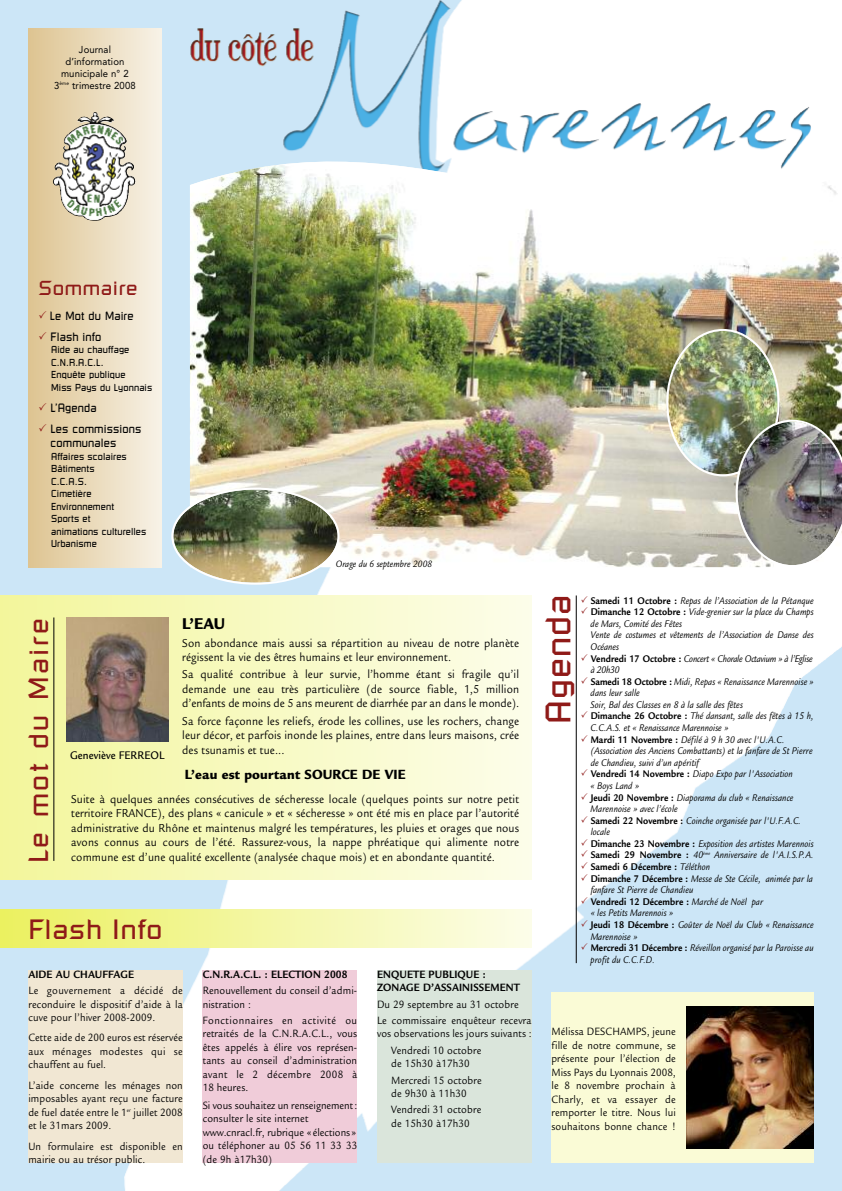
<style>
.page{position:relative;width:842px;height:1191px;background:#fff}
.page>*{position:absolute;margin:0;border:0;box-sizing:border-box;transform-origin:0 0}
.t1{font:35px "Russell Square";letter-spacing:.03em;color:#8f1a18}
.t2{font:27.6px "Russell Square";letter-spacing:.09em;color:#8f1a18}
.t3{font:27.6px "Russell Square";letter-spacing:.03em;color:#8f1a18}
.t4{font:20px "Russell Square";letter-spacing:.03em;color:#8f1a18}
.t5{font:900 17px "Legacy Sans";color:#000;scale:.9 1}
.t6{font:900 14.5px "Legacy Sans";letter-spacing:.01em;color:#000;scale:.9 1}
.t7{font:12.5px/14.5px "Legacy Sans";letter-spacing:.01em;color:#000;text-align:justify;scale:.9 1}
.t8{font:12px/21.1px "Russell Square";letter-spacing:.015em;color:#000;scale:.9 1}
.t9{font:500 12px "Legacy Sans";letter-spacing:.01em;color:#000;scale:.9 1}
.t10{font:11.5px/13.5px "Legacy Sans";letter-spacing:.01em;color:#000;scale:.9 1}
.t11{font:700 11.5px/13.5px "Legacy Sans";letter-spacing:.01em;color:#000;scale:.9 1}
.t12{font:italic 10.5px/11.6px "Legacy Sans";letter-spacing:.01em;color:#000;scale:.88 1}
.t13{font:10px/12.5px "Russell Square";letter-spacing:.015em;color:#000;scale:.9 1}
.t14{font:10px/12px "Avenir";letter-spacing:.01em;color:#000;text-align:center;scale:.95 1}
.t15{font:italic 10px "Legacy Sans";letter-spacing:.01em;color:#000;scale:.9 1}
.s1{font-weight:700;font-style:normal}
</style>
<div class="page">
<img style="left:0;top:0;width:842px;height:1191px">
<div style="left:28px;top:970px;width:155px;height:192px;background:#f1e7d3"></div>
<div style="left:203px;top:970px;width:154px;height:192px;background:#f0ccd9"></div>
<div style="left:377px;top:970px;width:154px;height:192px;background:#dae5db"></div>
<div style="left:551px;top:992px;width:263px;height:170px;background:#fafbd6"></div>
<div style="left:0;top:909px;width:531px;height:38px;background:linear-gradient(to right,#ebf15f,#fcfde9)"></div>
<svg style="left:28px;top:28px;width:134px;height:539px;background:#e8d9bb"></svg>
<div style="left:0;top:595px;width:531px;height:284px;background:linear-gradient(to right,#f1f49a,#fdfdea)"></div>
<img style="left:96px;top:116px;width:40px;height:103px">
<img style="left:66px;top:617px;width:102px;height:124px">
<svg style="left:190px;top:104px;width:652px;height:57px"></svg>
<img style="left:190px;top:161px;width:652px;height:406px">
<hr style="left:576px;top:595px;width:1px;height:368px;background:#000">
<hr style="left:54px;top:617px;width:1px;height:244px;background:#000">
<img style="left:686px;top:1006px;width:128px;height:142px">
<img style="left:171px;top:487px;width:169px;height:97px">
<img style="left:666px;top:329px;width:176px;height:238px">
<svg style="left:582px;top:595px;width:6px;height:19px"></svg>
<svg style="left:582px;top:653px;width:6px;height:7px"></svg>
<svg style="left:582px;top:676px;width:6px;height:7px"></svg>
<svg style="left:582px;top:711px;width:6px;height:7px"></svg>
<svg style="left:582px;top:734px;width:6px;height:7px"></svg>
<svg style="left:582px;top:769px;width:6px;height:7px"></svg>
<svg style="left:582px;top:792px;width:6px;height:7px"></svg>
<svg style="left:582px;top:815px;width:6px;height:7px"></svg>
<svg style="left:582px;top:839px;width:6px;height:41px"></svg>
<svg style="left:582px;top:896px;width:6px;height:7px"></svg>
<svg style="left:582px;top:920px;width:6px;height:6px"></svg>
<svg style="left:582px;top:943px;width:6px;height:6px"></svg>
<svg style="left:39px;top:310px;width:7px;height:8px"></svg>
<svg style="left:39px;top:332px;width:7px;height:7px"></svg>
<svg style="left:39px;top:403px;width:7px;height:7px"></svg>
<svg style="left:39px;top:424px;width:7px;height:7px"></svg>
<p class="t14" style="left:54px;top:44px;width:87px">Journal d’information municipale n° 2<br>3<sup>ème</sup> trimestre 2008</p>
<h3 class="t4" style="left:38px;top:281px;width:101px">Sommaire</h3>
<p class="t8" style="left:50px;top:306px;width:95px">Le Mot du Maire<br>Flash info</p>
<p class="t13" style="left:51px;top:344px;width:114px">Aide au chauffage<br>C.N.R.A.C.L.<br>Enquête publique<br>Miss Pays du Lyonnais</p>
<p class="t8" style="left:51px;top:398px;width:102px">L’Agenda<br>Les commissions</p>
<p class="t8" style="left:51px;top:433px;width:75px">communales</p>
<p class="t13" style="left:51px;top:450px;width:107px">Affaires scolaires<br>Bâtiments<br>C.C.A.S.<br>Cimetière<br>Environnement<br>Sports et<br>animations culturelles<br>Urbanisme</p>
<p class="t15" style="left:336px;top:560px;width:108px">Orage du 6 septembre 2008</p>
<h2 class="t2" style="left:29px;top:863px;width:246px;rotate:-90deg">Le mot du Maire</h2>
<h3 class="t5" style="left:182px;top:617px;width:49px">L’EAU</h3>
<p class="t7" style="left:182px;top:636px;width:376px">Son abondance mais aussi sa répartition au niveau de notre planète régissent la vie des êtres humains et leur environnement.</p>
<p class="t7" style="left:182px;top:668px;width:376px">Sa qualité contribue à leur survie, l’homme étant si fragile qu’il demande une eau très particulière (de source fiable, 1,5 million d’enfants de moins de 5 ans meurent de diarrhée par an dans le monde).</p>
<p class="t7" style="left:182px;top:715px;width:376px">Sa force façonne les reliefs, érode les collines, use les rochers, change leur décor, et parfois inonde les plaines, entre dans leurs maisons, crée des tsunamis et tue...</p>
<h3 class="t6" style="left:185px;top:769px;width:247px">L’eau est pourtant SOURCE DE VIE</h3>
<p class="t7" style="left:71px;top:792px;width:499px">Suite à quelques années consécutives de sécheresse locale (quelques points sur notre petit territoire FRANCE), des plans « canicule » et « sécheresse » ont été mis en place par l’autorité administrative du Rhône et maintenus malgré les températures, les pluies et orages que nous avons connus au cours de l’été. Rassurez-vous, la nappe phréatique qui alimente notre commune est d’une qualité excellente (analysée chaque mois) et en abondante quantité.</p>
<p class="t9" style="left:70px;top:750px;width:106px">Geneviève FERREOL</p>
<h2 class="t3" style="left:28px;top:919px;width:136px">Flash Info</h2>
<p class="t11" style="left:28px;top:968px;width:119px">AIDE AU CHAUFFAGE</p>
<p class="t10" style="left:28px;top:984px;width:173px;text-align:justify">Le gouvernement a décidé de reconduire le dispositif d’aide à la cuve pour l’hiver 2008-2009.</p>
<p class="t10" style="left:28px;top:1032px;width:173px;text-align:justify">Cette aide de 200 euros est réservée aux ménages modestes qui se chauffent au fuel.</p>
<p class="t10" style="left:28px;top:1079px;width:173px;text-align:justify">L’aide concerne les ménages non imposables ayant reçu une facture de fuel datée entre le 1<sup>er</sup> juillet 2008 et le 31mars 2009.</p>
<p class="t10" style="left:28px;top:1140px;width:173px">Un formulaire est disponible en mairie ou au trésor public.</p>
<p class="t11" style="left:203px;top:968px;width:162px">C.N.R.A.C.L. : ELECTION 2008</p>
<p class="t10" style="left:203px;top:984px;width:173px">Renouvellement du conseil d’admi&shy;nistration :</p>
<p class="t10" style="left:203px;top:1014px;width:173px;text-align:justify">Fonctionnaires en activité ou retraités de la C.N.R.A.C.L., vous êtes appelés à élire vos représen&shy;tants au conseil d’administration avant le 2 décembre 2008 à 18 heures.</p>
<p class="t10" style="left:203px;top:1099px;width:173px">Si vous souhaitez un renseignement: consulter le site internet www.cnracl.fr, rubrique «élections» ou téléphoner au 05 56 11 33 33 (de 9h à17h30)</p>
<p class="t11" style="left:377px;top:968px;width:160px">ENQUETE PUBLIQUE :<br>ZONAGE D’ASSAINISSEMENT</p>
<p class="t10" style="left:377px;top:997px;width:173px;line-height:16.3px">Du 29 septembre au 31 octobre<br>Le commissaire enquêteur recevra</p>
<p class="t10" style="left:391px;top:1026px;width:157px;line-height:16.3px;text-indent:-14px">vos observations les jours suivants :<br>Vendredi 10 octobre</p>
<p class="t10" style="left:391px;top:1056px;width:102px;line-height:16.3px">de 15h30 à17h30<br>Mercredi 15 octobre</p>
<p class="t10" style="left:391px;top:1086px;width:102px;line-height:16.3px">de 9h30 à 11h30<br>Vendredi 31 octobre</p>
<p class="t10" style="left:391px;top:1117px;width:89px">de 15h30 à17h30</p>
<h1 class="t1" style="left:546px;top:724px;width:131px;rotate:-90deg">Agenda</h1>
<p class="t12" style="left:591px;top:595px;width:255px"><span class="s1">Samedi 11 Octobre :</span> Repas de l’Association de la Pétanque <span class="s1">Dimanche 12 Octobre :</span> Vide-grenier sur la place du Champs de Mars, Comité des Fêtes<br>Vente de costumes et vêtements de l’Association de Danse des Océanes<br><span class="s1">Vendredi 17 Octobre :</span> Concert « Chorale Octavium » à l’Eglise à 20h30<br><span class="s1">Samedi 18 Octobre :</span> Midi, Repas « Renaissance Marennoise » dans leur salle<br>Soir, Bal des Classes en 8 à la salle des fêtes<br><span class="s1">Dimanche 26 Octobre :</span> Thé dansant, salle des fêtes à 15 h, C.C.A.S. et « Renaissance Marennoise »<br><span class="s1">Mardi 11 Novembre :</span> Défilé à 9 h 30 avec l'U.A.C. (Association des Anciens Combattants) et la fanfare de St Pierre de Chandieu, suivi d’un apéritif<br><span class="s1">Vendredi 14 Novembre :</span> Diapo Expo par l'Association<br>« Boys Land »<br><span class="s1">Jeudi 20 Novembre :</span> Diaporama du club « Renaissance Marennoise » avec l’école<br><span class="s1">Samedi 22 Novembre :</span> Coinche organisée par l'U.F.A.C. locale<br><span class="s1">Dimanche 23 Novembre :</span> Exposition des artistes Marennois <span class="s1">Samedi 29 Novembre :</span> 40<sup>ème</sup> Anniversaire de l'A.I.S.P.A.<br><span class="s1">Samedi 6 Décembre :</span> Téléthon<br><span class="s1">Dimanche 7 Décembre :</span> Messe de Ste Cécile, animée par la fanfare St Pierre de Chandieu<br><span class="s1">Vendredi 12 Décembre :</span> Marché de Noël par<br>« les Petits Marennois »<br><span class="s1">Jeudi 18 Décembre :</span> Goûter de Noël du Club « Renaissance Marennoise »<br><span class="s1">Mercredi 31 Décembre :</span> Réveillon organisé par la Paroisse au profit du C.C.F.D.</p>
<p class="t10" style="left:551px;top:1026px;width:140px;text-align:justify">Mélissa DESCHAMPS, jeune fille de notre commune, se présente pour l’élection de Miss Pays du Lyonnais 2008, le 8 novembre prochain à Charly, et va essayer de remporter le titre. Nous lui souhaitons bonne chance !</p>
</div>
